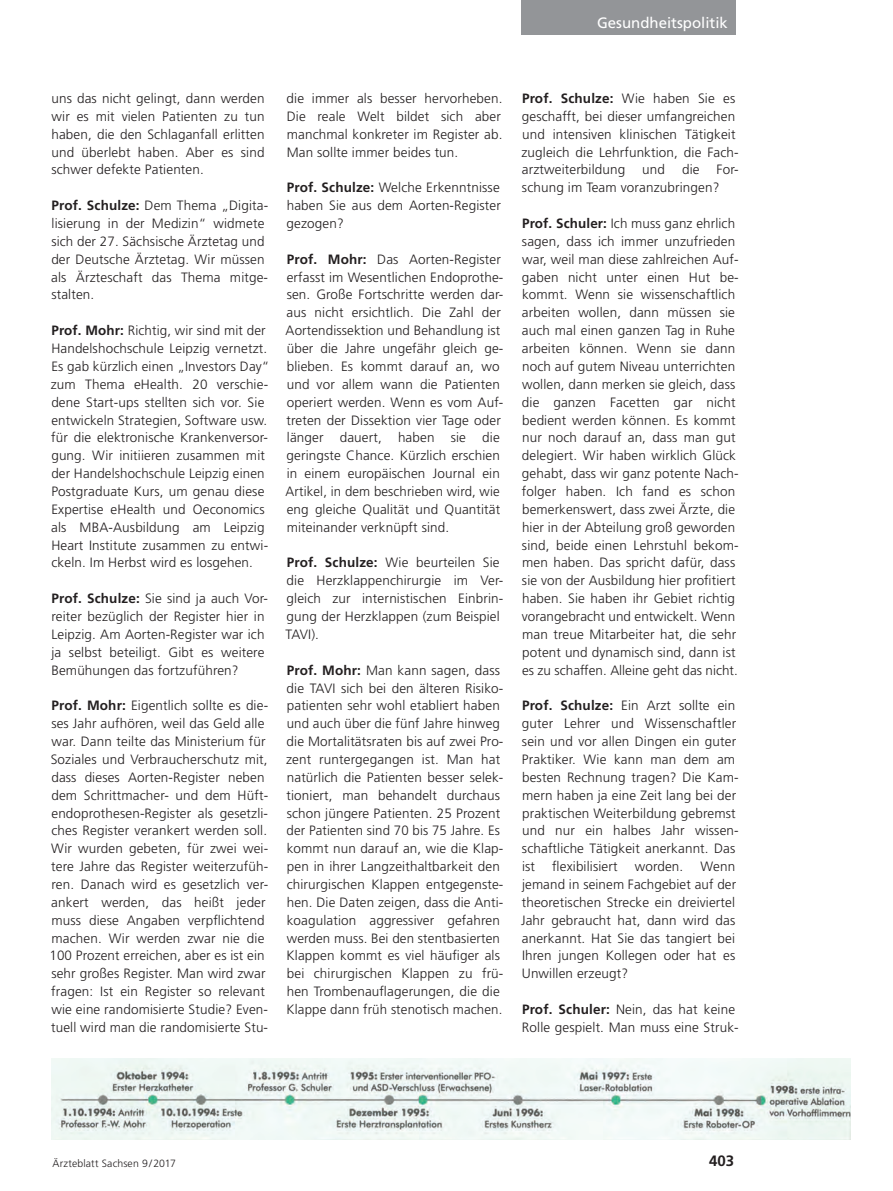
<style>
.page{position:relative;width:893px;height:1191px;background:#fff}
.page>*{position:absolute;margin:0;border:0;box-sizing:border-box;transform-origin:0 0}
.t1{font:15px "Frutiger";color:#fff}
.t2{font:700 15px "Frutiger";color:#231f20}
.t3{font:300 13.5px/17.9px "Frutiger";letter-spacing:.01em;color:#231f20}
.t4{font:300 10.5px "Frutiger";letter-spacing:.015em;color:#231f20}
.s1{font-weight:700}
</style>
<div class="page">
<div style="left:522px;top:0;width:214px;height:34px;background:#939598"></div>
<img style="left:51px;top:1059px;width:799px;height:81px">
<p class="t1" style="left:597px;top:14px;width:132px">Gesundheitspolitik</p>
<p class="t3" style="left:51px;top:89px;width:215px;text-align:justify">uns das nicht gelingt, dann werden wir es mit vielen Patienten zu tun haben, die den Schlaganfall erlitten und überlebt haben. Aber es sind schwer defekte Patienten.</p>
<p class="t3" style="left:51px;top:196px;width:218px"><span class="s1">Prof. Schulze:</span> Dem Thema „Digita&shy;lisierung in der Medizin“ widmete sich der 27. Sächsische Ärztetag und der Deutsche Ärztetag. Wir müssen als Ärzteschaft das Thema mitge&shy;stalten.</p>
<p class="t3" style="left:51px;top:321px;width:220px"><span class="s1">Prof. Mohr:</span> Richtig, wir sind mit der Handelshochschule Leipzig vernetzt.<br>Es gab kürzlich einen „Investors Day“ zum Thema eHealth. 20 verschie&shy;dene Start-ups stellten sich vor. Sie entwickeln Strategien, Software usw. für die elektronische Krankenversor&shy;gung. Wir initiieren zusammen mit der Handelshochschule Leipzig einen Postgraduate Kurs, um genau diese Expertise eHealth und Oeconomics als MBA-Ausbildung am Leipzig Heart Institute zusammen zu entwi&shy;ckeln. Im Herbst wird es losgehen.</p>
<p class="t3" style="left:51px;top:589px;width:218px"><span class="s1">Prof. Schulze:</span> Sie sind ja auch Vor&shy;reiter bezüglich der Register hier in Leipzig. Am Aorten-Register war ich ja selbst beteiligt. Gibt es weitere Bemühungen das fortzuführen?</p>
<p class="t3" style="left:49px;top:696px;width:220px"><span class="s1">Prof. Mohr:</span> Eigentlich sollte es die&shy;ses Jahr aufhören, weil das Geld alle war. Dann teilte das Ministerium für Soziales und Verbraucherschutz mit, dass dieses Aorten-Register neben dem Schrittmacher- und dem Hüft&shy;endoprothesen-Register als gesetzli&shy;ches Register verankert werden soll.<br>Wir wurden gebeten, für zwei wei&shy;tere Jahre das Register weiterzufüh&shy;ren. Danach wird es gesetzlich ver&shy;ankert werden, das heißt jeder muss diese Angaben verpflichtend machen. Wir werden zwar nie die 100 Prozent erreichen, aber es ist ein sehr großes Register. Man wird zwar fragen: Ist ein Register so relevant wie eine randomisierte Studie? Even&shy;tuell wird man die randomisierte Stu-</p>
<p class="t3" style="left:287px;top:89px;width:217px;text-align:justify">die immer als besser hervorheben.<br>Die reale Welt bildet sich aber manchmal konkreter im Register ab.<br>Man sollte immer beides tun.</p>
<p class="t3" style="left:287px;top:179px;width:216px;text-align:justify"><span class="s1">Prof. Schulze:</span> Welche Erkenntnisse haben Sie aus dem Aorten-Register gezogen?</p>
<p class="t3" style="left:286px;top:250px;width:219px"><span class="s1">Prof. Mohr:</span> Das Aorten-Register erfasst im Wesentlichen Endoprothe&shy;sen. Große Fortschritte werden dar&shy;aus nicht ersichtlich. Die Zahl der Aortendissektion und Behandlung ist über die Jahre ungefähr gleich ge-- blieben. Es kommt darauf an, wo und vor allem wann die Patienten operiert werden. Wenn es vom Auf&shy;treten der Dissektion vier Tage oder länger dauert, haben sie die geringste Chance. Kürzlich erschien in einem europäischen Journal ein Artikel, in dem beschrieben wird, wie eng gleiche Qualität und Quantität miteinander verknüpft sind.</p>
<p class="t3" style="left:285px;top:554px;width:219px"><span class="s1">Prof. Schulze:</span> Wie beurteilen Sie die Herzklappenchirurgie im Ver&shy;gleich zur internistischen Einbrin&shy;gung der Herzklappen (zum Beispiel<br>Tavi).</p>
<p class="t3" style="left:286px;top:661px;width:219px"><span class="s1">Prof. Mohr:</span> Man kann sagen, dass die TAVI sich bei den älteren Risiko&shy;patienten sehr wohl etabliert haben und auch über die fünf Jahre hinweg die Mortalitätsraten bis auf zwei Pro&shy;zent runtergegangen ist. Man hat natürlich die Patienten besser selek&shy;tioniert, man behandelt durchaus schon jüngere Patienten. 25 Prozent der Patienten sind 70 bis 75 Jahre. Es kommt nun darauf an, wie die Klap&shy;pen in ihrer Langzeithaltbarkeit den chirurgischen Klappen entgegenste&shy;hen. Die Daten zeigen, dass die Anti&shy;koagulation aggressiver gefahren werden muss. Bei den stentbasierten Klappen kommt es viel häufiger als bei chirurgischen Klappen zu frü&shy;hen Trombenauflagerungen, die die Klappe dann früh stenotisch machen.</p>
<p class="t3" style="left:521px;top:89px;width:219px"><span class="s1">Prof. Schulze:</span> Wie haben Sie es geschafft, bei dieser umfangreichen und intensiven klinischen Tätigkeit zugleich die Lehrfunktion, die Fach&shy;arztweiterbildung</p>
<p class="t3" style="left:642px;top:161px;width:24px">und</p>
<p class="t3" style="left:682px;top:161px;width:19px">die</p>
<p class="t3" style="left:522px;top:161px;width:218px;text-indent:195px">For&shy;schung im Team voranzubringen?</p>
<p class="t3" style="left:522px;top:214px;width:218px"><span class="s1">Prof. Schuler:</span> Ich muss ganz ehrlich sagen, dass ich immer unzufrieden war, weil man diese zahlreichen Auf&shy;gaben nicht unter einen Hut be-- kommt. Wenn sie wissenschaftlich arbeiten wollen, dann müssen sie auch mal einen ganzen Tag in Ruhe arbeiten können. Wenn sie dann noch auf gutem Niveau unterrichten wollen, dann merken sie gleich, dass die ganzen Facetten gar nicht bedient werden können. Es kommt nur noch darauf an, dass man gut delegiert. Wir haben wirklich Glück gehabt, dass wir ganz potente Nach&shy;folger haben. Ich fand es schon bemerkenswert, dass zwei Ärzte, die hier in der Abteilung groß geworden sind, beide einen Lehrstuhl bekom&shy;men haben. Das spricht dafür, dass sie von der Ausbildung hier profitiert haben. Sie haben ihr Gebiet richtig vorangebracht und entwickelt. Wenn man treue Mitarbeiter hat, die sehr potent und dynamisch sind, dann ist es zu schaffen. Alleine geht das nicht.</p>
<p class="t3" style="left:522px;top:696px;width:218px"><span class="s1">Prof. Schulze:</span> Ein Arzt sollte ein guter Lehrer und Wissenschaftler sein und vor allen Dingen ein guter<br>Praktiker. Wie kann man dem am besten Rechnung tragen? Die Kam&shy;mern haben ja eine Zeit lang bei der praktischen Weiterbildung gebremst und nur ein halbes Jahr wissen&shy;schaftliche Tätigkeit anerkannt. Das ist</p>
<p class="t3" style="left:552px;top:857px;width:67px">flexibilisiert</p>
<p class="t3" style="left:635px;top:857px;width:50px">worden.</p>
<p class="t3" style="left:521px;top:857px;width:217px;text-align:justify;text-indent:179px">Wenn jemand in seinem Fachgebiet auf der theoretischen Strecke ein dreiviertel Jahr gebraucht hat, dann wird das anerkannt. Hat Sie das tangiert bei Ihren jungen Kollegen oder hat es Unwillen erzeugt?</p>
<p class="t3" style="left:522px;top:1000px;width:218px"><span class="s1">Prof. Schuler:</span> Nein, das hat keine<br>Rolle gespielt. Man muss eine Struk-</p>
<p class="t4" style="left:53px;top:1157px;width:125px">Ärzteblatt Sachsen 9/2017</p>
<p class="t2" style="left:709px;top:1151px;width:27px">403</p>
</div>
